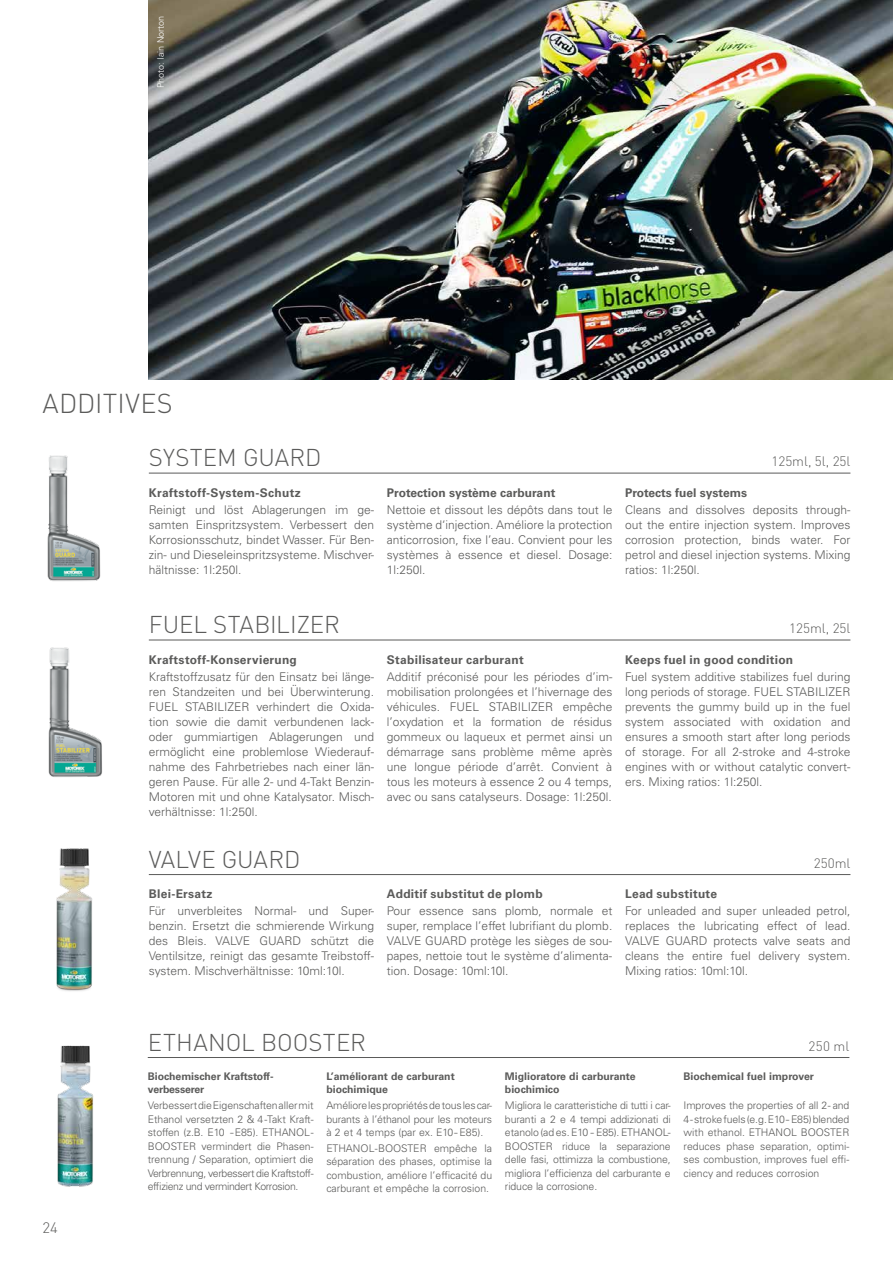
<style>
.page{position:relative;width:893px;height:1263px;background:#fff}
.page>*{position:absolute;margin:0;border:0;box-sizing:border-box;transform-origin:0 0}
.t1{font:300 27px "DIN";letter-spacing:.01em;color:#5b5b5a}
.t2{font:300 24px "DIN";letter-spacing:-.005em;color:#5b5b5a}
.t3{font:300 15px "DIN";color:#5b5b5a}
.t4{font:300 13.5px "DIN";color:#5b5b5a}
.t5{font:300 12px/15px "Univers LT Std";color:#5b5b5a;text-align:justify}
.t6{font:700 12px "Univers LT Std";letter-spacing:.02em;color:#5b5b5a}
.t7{font:700 12px "Univers LT Std";color:#5b5b5a}
.t8{font:300 10.5px/13.5px "Univers LT Std";letter-spacing:-.01em;color:#5b5b5a;text-align:justify}
.t9{font:700 10.5px/13.5px "Univers LT Std";color:#5b5b5a}
.t10{font:300 9px "Univers LT Std";color:#fff}
</style>
<div class="page">
<img style="left:149px;top:0;width:744px;height:379px">
<hr style="left:149px;top:473px;width:701px;height:1px;background:#5b5b5a">
<img style="left:47px;top:455px;width:54px;height:126px">
<hr style="left:149px;top:640px;width:701px;height:1px;background:#5b5b5a">
<img style="left:48px;top:647px;width:54px;height:130px">
<hr style="left:149px;top:874px;width:701px;height:1px;background:#5b5b5a">
<img style="left:56px;top:848px;width:37px;height:143px">
<img style="left:57px;top:1045px;width:37px;height:142px">
<hr style="left:148px;top:1057px;width:701px;height:1px;background:#5b5b5a">
<p class="t10" style="left:155px;top:88px;width:74px;rotate:-90deg">Photo: Iain Norton</p>
<h1 class="t1" style="left:43px;top:385px;width:132px">ADDITIVES</h1>
<h2 class="t2" style="left:149px;top:442px;width:174px">SYSTEM GUARD</h2>
<p class="t4" style="left:771px;top:452px;width:80px">125ml, 5l, 25l</p>
<p class="t6" style="left:149px;top:485px;width:153px">Kraftstoff-System-Schutz</p>
<p class="t5" style="left:149px;top:502px;width:227px">Reinigt und löst Ablagerungen im ge&shy;samten Einspritzsystem. Verbessert den Korrosionsschutz, bindet Wasser. Für Ben&shy;zin- und Dieseleinspritzsysteme. Mischver&shy;hältnisse: 1l:250l.</p>
<p class="t7" style="left:387px;top:485px;width:170px">Protection système carburant</p>
<p class="t5" style="left:387px;top:502px;width:227px">Nettoie et dissout les dépôts dans tout le système d‘injection. Améliore la protection anticorrosion, fixe l’eau. Convient pour les systèmes à essence et diesel. Dosage:<br>1l:250l.</p>
<p class="t7" style="left:625px;top:485px;width:123px">Protects fuel systems</p>
<p class="t5" style="left:625px;top:502px;width:227px">Cleans and dissolves deposits through&shy;out the entire injection system. Improves corrosion protection, binds water. For petrol and diesel injection systems. Mixing ratios: 1l:250l.</p>
<h2 class="t2" style="left:149px;top:608px;width:193px">FUEL STABILIZER</h2>
<p class="t4" style="left:789px;top:619px;width:63px">125ml, 25l</p>
<p class="t6" style="left:149px;top:652px;width:150px">Kraftstoff-Konservierung</p>
<p class="t5" style="left:149px;top:669px;width:227px">Kraftstoffzusatz für den Einsatz bei länge&shy;ren Standzeiten und bei Überwinterung.<br>FUEL STABILIZER verhindert die Oxida&shy;tion sowie die damit verbundenen lack&shy;oder gummiartigen Ablagerungen und ermöglicht eine problemlose Wiederauf&shy;nahme des Fahrbetriebes nach einer län&shy;geren Pause. Für alle 2- und 4-Takt Benzin-Motoren mit und ohne Katalysator. Misch&shy;verhältnisse: 1l:250l.</p>
<p class="t6" style="left:387px;top:652px;width:138px">Stabilisateur carburant</p>
<p class="t5" style="left:387px;top:669px;width:227px">Additif préconisé pour les périodes d’im&shy;mobilisation prolongées et l’hivernage des véhicules. FUEL STABILIZER empêche l’oxydation et la formation de résidus gommeux ou laqueux et permet ainsi un démarrage sans problème même après une longue période d’arrêt. Convient à tous les moteurs à essence 2 ou 4 temps, avec ou sans catalyseurs. Dosage: 1l:250l.</p>
<p class="t6" style="left:625px;top:652px;width:170px">Keeps fuel in good condition</p>
<p class="t5" style="left:625px;top:669px;width:227px">Fuel system additive stabilizes fuel during long periods of storage. FUEL STABILIZER prevents the gummy build up in the fuel system associated with oxidation and ensures a smooth start after long periods of storage. For all 2-stroke and 4-stroke engines with or without catalytic convert&shy;ers. Mixing ratios: 1l:250l.</p>
<h2 class="t2" style="left:149px;top:843px;width:153px">VALVE GUARD</h2>
<p class="t4" style="left:814px;top:854px;width:38px">250ml</p>
<p class="t6" style="left:149px;top:887px;width:65px">Blei-Ersatz</p>
<p class="t5" style="left:149px;top:903px;width:227px">Für unverbleites Normal- und Super&shy;benzin. Ersetzt die schmierende Wirkung des Bleis. VALVE GUARD schützt die Ventilsitze, reinigt das gesamte Treibstoff&shy;system. Mischverhältnisse: 10ml:10l.</p>
<p class="t6" style="left:387px;top:887px;width:157px">Additif substitut de plomb</p>
<p class="t5" style="left:387px;top:903px;width:227px">Pour essence sans plomb, normale et super, remplace l’effet lubrifiant du plomb.<br>VALVE GUARD protège les sièges de sou&shy;papes, nettoie tout le système d’alimenta&shy;tion. Dosage: 10ml:10l.</p>
<p class="t6" style="left:625px;top:887px;width:94px">Lead substitute</p>
<p class="t5" style="left:625px;top:903px;width:227px">For unleaded and super unleaded petrol, replaces the lubricating effect of lead.<br>VALVE GUARD protects valve seats and cleans the entire fuel delivery system.<br>Mixing ratios: 10ml:10l.</p>
<p class="t3" style="left:43px;top:1217px;width:17px">24</p>
<h2 class="t2" style="left:148px;top:1026px;width:220px">ETHANOL BOOSTER</h2>
<p class="t4" style="left:809px;top:1037px;width:42px">250 ml</p>
<p class="t9" style="left:148px;top:1069px;width:127px">Biochemischer Kraftstoff&shy;verbesserer</p>
<p class="t8" style="left:148px;top:1098px;width:167px">Verbessert die Eigenschaften aller mit Ethanol versetzten 2 &amp; 4-Takt Kraft&shy;stoffen (z.B. E10 -E85). ETHANOL-BOOSTER vermindert die Phasen&shy;trennung / Separation, optimiert die Verbrennung, verbessert die Kraftstoff&shy;effizienz und vermindert Korrosion.</p>
<p class="t9" style="left:684px;top:1069px;width:132px">Biochemical fuel improver</p>
<p class="t8" style="left:683px;top:1098px;width:167px">Improves the properties of all 2- and 4-stroke fuels (e.g. E10-E85) blended with ethanol. ETHANOL BOOSTER reduces phase separation, optimi&shy;ses combustion, improves fuel effi&shy;ciency and reduces corrosion</p>
<p class="t9" style="left:326px;top:1069px;width:130px">L’améliorant de carburant biochimique</p>
<p class="t8" style="left:326px;top:1098px;width:167px">Améliore les propriétés de tous les car&shy;burants à l’éthanol pour les moteurs à 2 et 4 temps (par ex. E10-E85).</p>
<p class="t8" style="left:326px;top:1141px;width:167px">ETHANOL-BOOSTER empêche la séparation des phases, optimise la combustion, améliore l’efficacité du carburant et empêche la corrosion.</p>
<p class="t9" style="left:505px;top:1069px;width:132px">Miglioratore di carburante biochimico</p>
<p class="t8" style="left:505px;top:1098px;width:167px">Migliora le caratteristiche di tutti i car&shy;buranti a 2 e 4 tempi addizionati di etanolo (ad es. E10 - E85). ETHANOL-BOOSTER riduce la separazione delle fasi, ottimizza la combustione, migliora l’efficienza del carburante e riduce la corrosione.</p>
</div>
